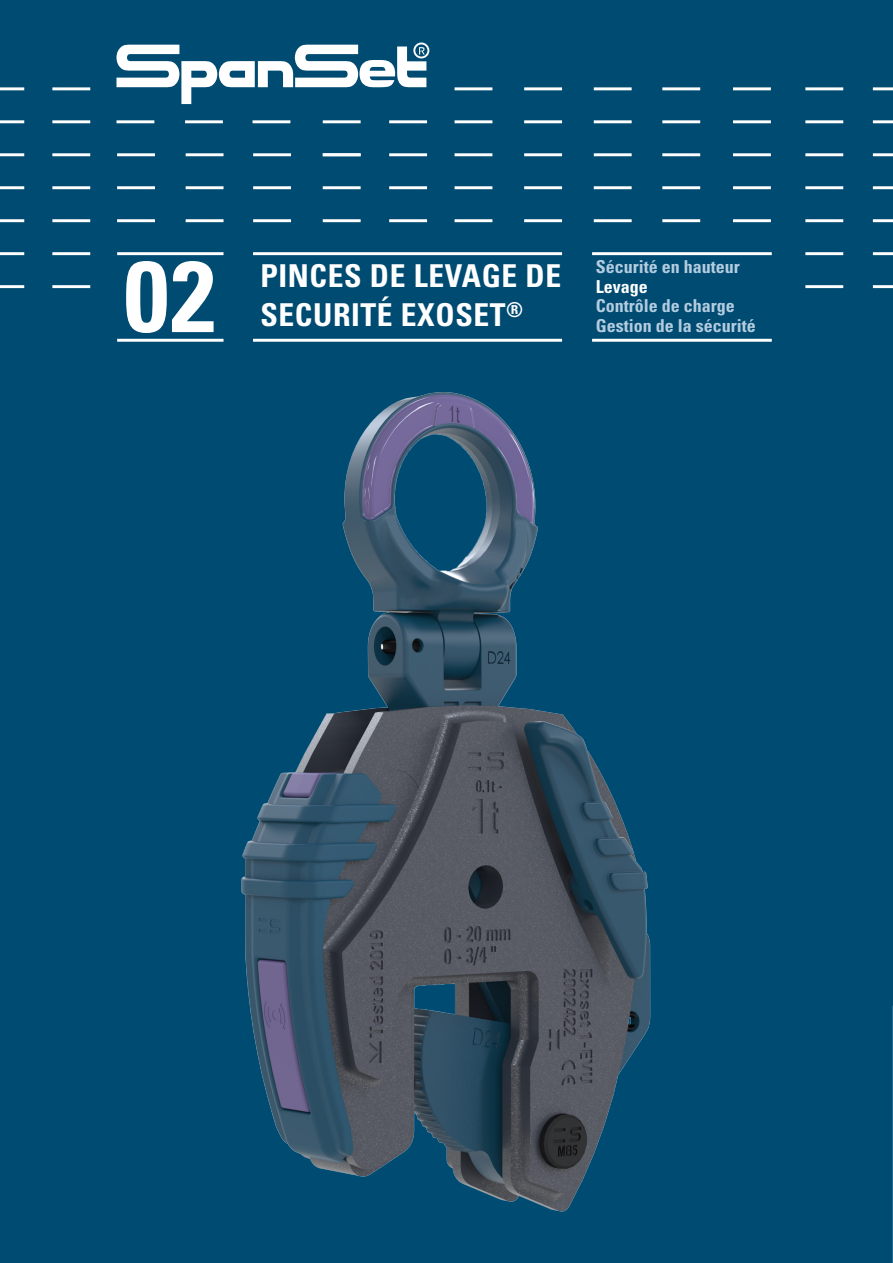
<style>
.page{position:relative;width:893px;height:1263px;background:#004b72}
.page>*{position:absolute;margin:0;border:0;box-sizing:border-box;transform-origin:0 0}
.t1{font:700 condensed 100.5px "Univers LT Std";color:#fff}
.t2{font:700 condensed 31.5px/39px "Univers LT Std";letter-spacing:.02em;color:#fff}
.t3{font:700 condensed 20.4px "Univers LT Std";color:#fff}
.t4{font:700 condensed 17.85px "Univers LT Std";color:#b4ccdf}
.t5{font:700 condensed 17.85px "Univers LT Std";color:#fff}
</style>
<div class="page">
<hr style="left:892px;top:1006px;width:1px;height:257px;background:#2f769a">
<img style="left:242px;top:392px;width:409px;height:820px">
<hr style="left:186px;top:186px;width:38px;height:3px;background:#fff">
<hr style="left:186px;top:219px;width:38px;height:3px;background:#fff">
<hr style="left:805px;top:285px;width:38px;height:3px;background:#fff">
<hr style="left:805px;top:252px;width:38px;height:3px;background:#fff">
<hr style="left:253px;top:219px;width:38px;height:3px;background:#fff">
<hr style="left:323px;top:219px;width:38px;height:3px;background:#fff">
<hr style="left:389px;top:219px;width:38px;height:3px;background:#fff">
<hr style="left:805px;top:219px;width:38px;height:3px;background:#fff">
<hr style="left:873px;top:219px;width:20px;height:3px;background:#fff">
<hr style="left:253px;top:186px;width:38px;height:3px;background:#fff">
<hr style="left:323px;top:186px;width:38px;height:3px;background:#fff">
<hr style="left:389px;top:186px;width:38px;height:3px;background:#fff">
<hr style="left:805px;top:186px;width:38px;height:3px;background:#fff">
<hr style="left:873px;top:186px;width:20px;height:3px;background:#fff">
<hr style="left:186px;top:153px;width:38px;height:3px;background:#fff">
<hr style="left:253px;top:153px;width:38px;height:3px;background:#fff">
<hr style="left:389px;top:153px;width:38px;height:3px;background:#fff">
<hr style="left:805px;top:153px;width:38px;height:3px;background:#fff">
<hr style="left:873px;top:153px;width:20px;height:3px;background:#fff">
<hr style="left:323px;top:120px;width:38px;height:3px;background:#fff">
<hr style="left:389px;top:120px;width:38px;height:3px;background:#fff">
<hr style="left:805px;top:120px;width:38px;height:3px;background:#fff">
<hr style="left:873px;top:120px;width:20px;height:3px;background:#fff">
<hr style="left:733px;top:219px;width:38px;height:3px;background:#fff">
<hr style="left:733px;top:186px;width:38px;height:3px;background:#fff">
<hr style="left:733px;top:153px;width:38px;height:3px;background:#fff">
<hr style="left:733px;top:120px;width:38px;height:3px;background:#fff">
<hr style="left:455px;top:219px;width:37px;height:3px;background:#fff">
<hr style="left:524px;top:219px;width:38px;height:3px;background:#fff">
<hr style="left:594px;top:219px;width:38px;height:3px;background:#fff">
<hr style="left:662px;top:219px;width:38px;height:3px;background:#fff">
<hr style="left:455px;top:186px;width:37px;height:3px;background:#fff">
<hr style="left:524px;top:186px;width:38px;height:3px;background:#fff">
<hr style="left:594px;top:186px;width:38px;height:3px;background:#fff">
<hr style="left:662px;top:186px;width:38px;height:3px;background:#fff">
<hr style="left:455px;top:153px;width:37px;height:3px;background:#fff">
<hr style="left:524px;top:153px;width:38px;height:3px;background:#fff">
<hr style="left:594px;top:153px;width:38px;height:3px;background:#fff">
<hr style="left:662px;top:153px;width:38px;height:3px;background:#fff">
<hr style="left:455px;top:120px;width:37px;height:3px;background:#fff">
<hr style="left:524px;top:120px;width:38px;height:3px;background:#fff">
<hr style="left:594px;top:120px;width:38px;height:3px;background:#fff">
<hr style="left:662px;top:120px;width:38px;height:3px;background:#fff">
<hr style="left:455px;top:87px;width:37px;height:3px;background:#fff">
<hr style="left:524px;top:87px;width:38px;height:3px;background:#fff">
<hr style="left:594px;top:87px;width:38px;height:3px;background:#fff">
<hr style="left:662px;top:87px;width:38px;height:3px;background:#fff">
<hr style="left:733px;top:87px;width:38px;height:3px;background:#fff">
<hr style="left:805px;top:87px;width:38px;height:3px;background:#fff">
<hr style="left:873px;top:87px;width:20px;height:3px;background:#fff">
<hr style="left:117px;top:219px;width:38px;height:3px;background:#fff">
<hr style="left:117px;top:186px;width:38px;height:3px;background:#fff">
<hr style="left:117px;top:153px;width:38px;height:3px;background:#fff">
<hr style="left:873px;top:285px;width:20px;height:3px;background:#fff">
<hr style="left:873px;top:252px;width:20px;height:3px;background:#fff">
<hr style="left:116px;top:120px;width:38px;height:3px;background:#fff">
<hr style="left:185px;top:120px;width:38px;height:3px;background:#fff">
<hr style="left:253px;top:120px;width:37px;height:3px;background:#fff">
<hr style="left:323px;top:153px;width:38px;height:3px;background:#fff">
<hr style="left:0;top:219px;width:24px;height:3px;background:#fff">
<hr style="left:0;top:186px;width:24px;height:3px;background:#fff">
<hr style="left:0;top:153px;width:24px;height:3px;background:#fff">
<hr style="left:0;top:120px;width:24px;height:3px;background:#fff">
<hr style="left:0;top:87px;width:24px;height:3px;background:#fff">
<hr style="left:0;top:285px;width:24px;height:3px;background:#fff">
<hr style="left:0;top:252px;width:24px;height:3px;background:#fff">
<hr style="left:52px;top:285px;width:38px;height:3px;background:#fff">
<hr style="left:52px;top:252px;width:38px;height:3px;background:#fff">
<hr style="left:52px;top:219px;width:38px;height:3px;background:#fff">
<hr style="left:52px;top:186px;width:38px;height:3px;background:#fff">
<hr style="left:52px;top:153px;width:38px;height:3px;background:#fff">
<hr style="left:52px;top:120px;width:38px;height:3px;background:#fff">
<hr style="left:52px;top:87px;width:38px;height:3px;background:#fff">
<div style="left:413px;top:43px;width:16px;height:15px;border:2px solid #fff;border-radius:50%"></div>
<svg style="left:116px;top:45px;width:310px;height:59px"></svg>
<hr style="left:253px;top:252px;width:309px;height:3px;background:#fff">
<hr style="left:253px;top:339px;width:309px;height:3px;background:#fff">
<hr style="left:592px;top:252px;width:180px;height:3px;background:#fff">
<hr style="left:592px;top:339px;width:180px;height:3px;background:#fff">
<hr style="left:117px;top:252px;width:107px;height:3px;background:#fff">
<hr style="left:117px;top:339px;width:107px;height:3px;background:#fff">
<p class="t1" style="left:124px;top:235px;width:93px">02</p>
<p class="t2" style="left:260px;top:256px;width:302px">PINCES DE LEVAGE DE<br>SECURITÉ EXOSET</p>
<p class="t3" style="left:506px;top:297px;width:18px">®</p>
<p class="t4" style="left:596px;top:256px;width:145px">Sécurité en hauteur</p>
<p class="t5" style="left:596px;top:276px;width:53px">Levage</p>
<p class="t4" style="left:596px;top:295px;width:140px">Contrôle de charge</p>
<p class="t4" style="left:596px;top:315px;width:161px">Gestion de la sécurité</p>
</div>
